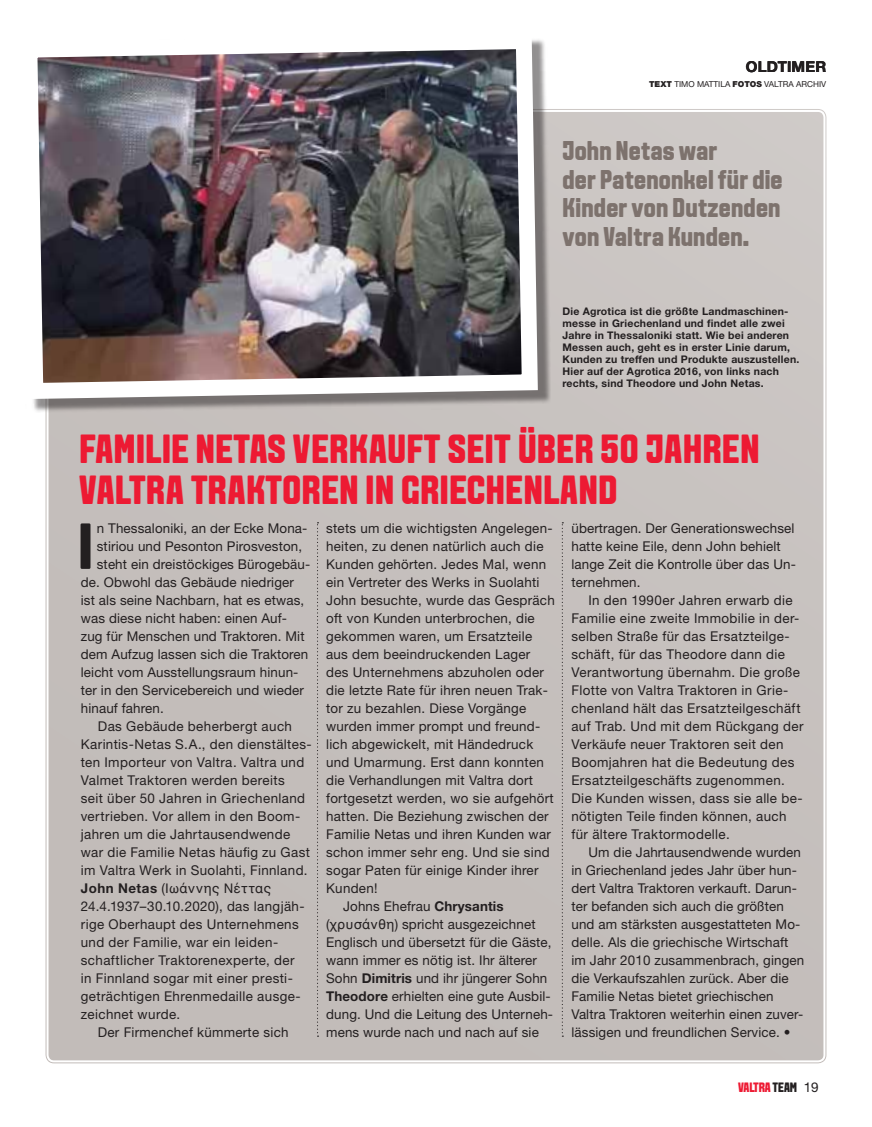
<style>
.page{position:relative;width:872px;height:1127px;background:#fff}
.page>*{position:absolute;margin:0;border:0;box-sizing:border-box;transform-origin:0 0}
.t1{font:800 64.95px "VALTRA Aveny T";color:#231f20}
.t2{font:800 40.5px "VALTRA Aveny T";letter-spacing:.015em;color:#ed1a33}
.t3{font:800 27px/28.5px "VALTRA Aveny T";letter-spacing:.01em;color:#7d726d}
.t4{font:700 15px "Helvetica Neue LT Std";color:#231f20}
.t5{font:13.5px/18px "Helvetica Neue LT Std";letter-spacing:.02em;color:#231f20}
.t6{font:13.5px "Helvetica";letter-spacing:.015em;color:#231f20}
.t7{font:800 13.5px "VALTRA Aveny T";color:#ed1a33}
.t8{font:800 13.5px "VALTRA Aveny T";color:#231f20}
.t9{font:700 10.5px/12px "Helvetica Neue LT Std";letter-spacing:.02em;color:#231f20}
.t10{font:8.25px "Helvetica Neue LT Std";color:#231f20}
.s1{font-weight:900}
.s2{font-weight:700}
.s3{font-family:"Helvetica"}
.s4{font-family:"Helvetica Neue LT Std";font-weight:700}
.s5{font-family:"Helvetica Neue LT Std"}
.s6{font-family:"Helvetica Neue LT Std";font-weight:400}
</style>
<div class="page">
<div style="left:46px;top:109px;width:780px;height:954px;background:#c2bcb9;border-radius:9px"></div>
<svg style="left:317px;top:522px;width:1px;height:515px"></svg>
<svg style="left:562px;top:522px;width:1px;height:515px"></svg>
<div style="left:26px;top:37px;width:525px;height:376px;background:#231f20;opacity:.5"></div>
<img style="left:26px;top:37px;width:520px;height:370px">
<p class="t4" style="left:746px;top:57px;width:11px">oldtimer</p>
<p class="t10" style="left:649px;top:79px;width:178px"><span class="s1">TEXT</span> Tim o mattila <span class="s1">FOTOS</span> valtra arch iv</p>
<h3 class="t3" style="left:562px;top:136px;width:221px">JOHN NETAS WAR<br>DER PATENONKEL FÜR DIE<br>KINDER VON DUTZENDEN<br>VON VALTRA KUNDEN.</h3>
<p class="t9" style="left:562px;top:305px;width:238px">Die Agrotica ist die größte Landmaschinen&shy;messe in Griechenland und findet alle zwei Jahre in Thessaloniki statt. Wie bei anderen Messen auch, geht es in erster Linie darum, Kunden zu treffen und Produkte auszustellen.<br>Hier auf der Agrotica 2016, von links nach rechts, sind Theodore und John Netas.</p>
<h2 class="t2" style="left:80px;top:423px;width:135px">FAMILIE NETAS</h2>
<h2 class="t2" style="left:293px;top:423px;width:20px">VERKA</h2>
<h2 class="t2" style="left:387px;top:423px;width:77px">UFT SEIT</h2>
<h2 class="t2" style="left:518px;top:423px;width:243px">ÜBER 50 JAHREN</h2>
<h2 class="t2" style="left:79px;top:463px;width:36px">VALTRA</h2>
<h2 class="t2" style="left:191px;top:463px;width:37px">TRAKT</h2>
<h2 class="t2" style="left:282px;top:463px;width:334px">OREN IN GRIECHENLAND</h2>
<h1 class="t1" style="left:78px;top:504px;width:16px">I</h1>
<p class="t5" style="left:97px;top:519px;width:212px">n Thessaloniki, an der Ecke Mona-</p>
<p class="t5" style="left:571px;top:519px;width:226px">übertragen. Der Generationswechsel hatte keine Eile, denn John behielt lange Zeit die Kontrolle über das Un&shy;ternehmen.</p>
<p class="t5" style="left:571px;top:591px;width:234px;text-indent:17px">I n den 1990er Jahren erwarb die Familie eine zweite I mmobilie in der&shy;selben Straße für das Ersatzteilge&shy;schäft, für das Theodore dann die Verantwortung übernahm. Die große Flotte von Valtra Traktoren in Grie&shy;chenland hält das Ersatzteilgeschäft auf Trab. Und mit dem Rückgang der Verkäufe neuer Traktoren seit den Boomjahren hat die Bedeutung des Ersatzteilgeschäfts zugenommen.<br>Die Kunden wissen, dass sie alle be&shy;nötigten Teile finden können, auch für ältere Traktormodelle.</p>
<p class="t5" style="left:571px;top:842px;width:234px;text-indent:17px">Um die Jahrtausendwende wurden in Griechenland jedes Jahr über hun&shy;dert Valtra Traktoren verkauft. Darun&shy;ter befanden sich auch die größten und am stärksten ausgestatteten Mo&shy;delle. Als die griechische Wirtschaft im Jahr 2010 zusammenbrach, gingen die Verkaufszahlen zurück. Aber die Familie Netas bietet griechischen Valtra Traktoren weiterhin einen zuver&shy;lässigen und freundlichen Service. •</p>
<p class="t5" style="left:326px;top:519px;width:228px">stets um die wichtigsten Angelegen-</p>
<p class="t5" style="left:326px;top:537px;width:219px">heiten, zu denen natürlich auch die</p>
<p class="t5" style="left:326px;top:555px;width:221px">Kunden gehörten. Jedes Mal, wenn</p>
<p class="t5" style="left:326px;top:573px;width:215px">ein Vertreter des Werks in Suolahti</p>
<p class="t5" style="left:326px;top:591px;width:230px">John besuchte, wurde das Gespräch</p>
<p class="t5" style="left:326px;top:609px;width:210px">oft von Kunden unterbrochen, die</p>
<p class="t5" style="left:326px;top:627px;width:208px">gekommen waren, um Ersatzteile</p>
<p class="t5" style="left:326px;top:645px;width:206px">aus dem beeindruckenden Lager</p>
<p class="t5" style="left:326px;top:663px;width:219px">des Unternehmens abzuholen oder</p>
<p class="t5" style="left:326px;top:681px;width:223px">die letzte Rate für ihren neuen Trak-</p>
<p class="t5" style="left:326px;top:699px;width:202px">tor zu bezahlen. Diese Vorgänge</p>
<p class="t5" style="left:326px;top:717px;width:216px">wurden immer prompt und freund-</p>
<p class="t5" style="left:326px;top:735px;width:209px">lich abgewickelt, mit Händedruck</p>
<p class="t5" style="left:326px;top:753px;width:219px">und Umarmung. Erst dann konnten</p>
<p class="t5" style="left:326px;top:771px;width:208px">die Verhandlungen mit Valtra dort</p>
<p class="t5" style="left:326px;top:789px;width:229px">fortgesetzt werden, wo sie aufgehört</p>
<p class="t5" style="left:326px;top:807px;width:224px">hatten. Die Beziehung zwischen der</p>
<p class="t5" style="left:326px;top:825px;width:226px">Familie Netas und ihren Kunden war</p>
<p class="t5" style="left:326px;top:843px;width:225px">schon immer sehr eng. Und sie sind</p>
<p class="t5" style="left:326px;top:861px;width:214px">sogar Paten für einige Kinder ihrer</p>
<p class="t5" style="left:326px;top:879px;width:53px">Kunden!</p>
<p class="t5" style="left:343px;top:897px;width:162px">Johns Ehefrau <span class="s2">Chrysantis</span></p>
<p class="t5" style="left:326px;top:915px;width:211px">(<span class="s3">χρυσάνθη</span>) spricht ausgezeichnet</p>
<p class="t5" style="left:326px;top:933px;width:227px">Englisch und übersetzt für die Gäste,</p>
<p class="t5" style="left:326px;top:951px;width:212px">wann immer es nötig ist. I hr älterer</p>
<p class="t5" style="left:326px;top:969px;width:223px">Sohn <span class="s2">Dimitris</span> und ihr jüngerer Sohn</p>
<p class="t5" style="left:326px;top:987px;width:226px"><span class="s2">Theodore</span> erhielten eine gute Ausbil-</p>
<p class="t5" style="left:326px;top:1005px;width:228px">dung. Und die Leitung des Unterneh-</p>
<p class="t5" style="left:326px;top:1023px;width:214px">mens wurde nach und nach auf sie</p>
<p class="t5" style="left:97px;top:537px;width:207px">stiriou und Pesonton Pirosveston,</p>
<p class="t5" style="left:97px;top:555px;width:215px">steht ein dreistöckiges Bürogebäu-</p>
<p class="t5" style="left:81px;top:573px;width:215px">de. Obwohl das Gebäude niedriger</p>
<p class="t5" style="left:81px;top:591px;width:225px">ist als seine Nachbarn, hat es etwas,</p>
<p class="t5" style="left:81px;top:609px;width:208px">was diese nicht haben: einen Auf-</p>
<p class="t5" style="left:81px;top:627px;width:225px">zug für Menschen und Traktoren. Mit</p>
<p class="t5" style="left:81px;top:645px;width:229px">dem Aufzug lassen sich die Traktoren</p>
<p class="t5" style="left:81px;top:663px;width:219px">leicht vom Ausstellungsraum hinun-</p>
<p class="t5" style="left:81px;top:681px;width:224px">ter in den Servicebereich und wieder</p>
<p class="t5" style="left:81px;top:699px;width:84px">hinauf fahren.</p>
<p class="t5" style="left:98px;top:717px;width:196px">Das Gebäude beherbergt auch</p>
<p class="t5" style="left:81px;top:735px;width:232px">Karintis-Netas S.A., den dienstältes-</p>
<p class="t5" style="left:81px;top:753px;width:225px">ten I mporteur von Valtra. Valtra und</p>
<p class="t5" style="left:81px;top:771px;width:205px">Valmet Traktoren werden bereits</p>
<p class="t5" style="left:81px;top:789px;width:226px">seit über 50 Jahren in Griechenland</p>
<p class="t5" style="left:81px;top:807px;width:221px">vertrieben. Vor allem in den Boom-</p>
<p class="t5" style="left:81px;top:825px;width:211px">jahren um die Jahrtausendwende</p>
<p class="t5" style="left:81px;top:843px;width:231px">war die Familie Netas häufig zu Gast</p>
<p class="t5" style="left:81px;top:861px;width:228px">im Valtra Werk in Suolahti, Finnland.</p>
<p class="t6" style="left:81px;top:878px;width:192px"><span class="s4">John Netas</span> <span class="s5">(</span>Ιωάννης Νέττας</p>
<p class="t5" style="left:81px;top:897px;width:225px">24.4.1937–30.10.2020), das langjäh&shy;rige Oberhaupt des Unternehmens und der Familie, war ein leiden&shy;schaftlicher Traktorenexperte, der in Finnland sogar mit einer presti&shy;geträchtigen Ehrenmedaille ausge&shy;zeichnet wurde.</p>
<p class="t5" style="left:98px;top:1023px;width:192px">Der Firmenchef kümmerte sich</p>
<p class="t7" style="left:738px;top:1078px;width:12px">VALTRA</p>
<p class="t8" style="left:772px;top:1078px;width:48px">TEAM <span class="s6">19</span></p>
</div>
